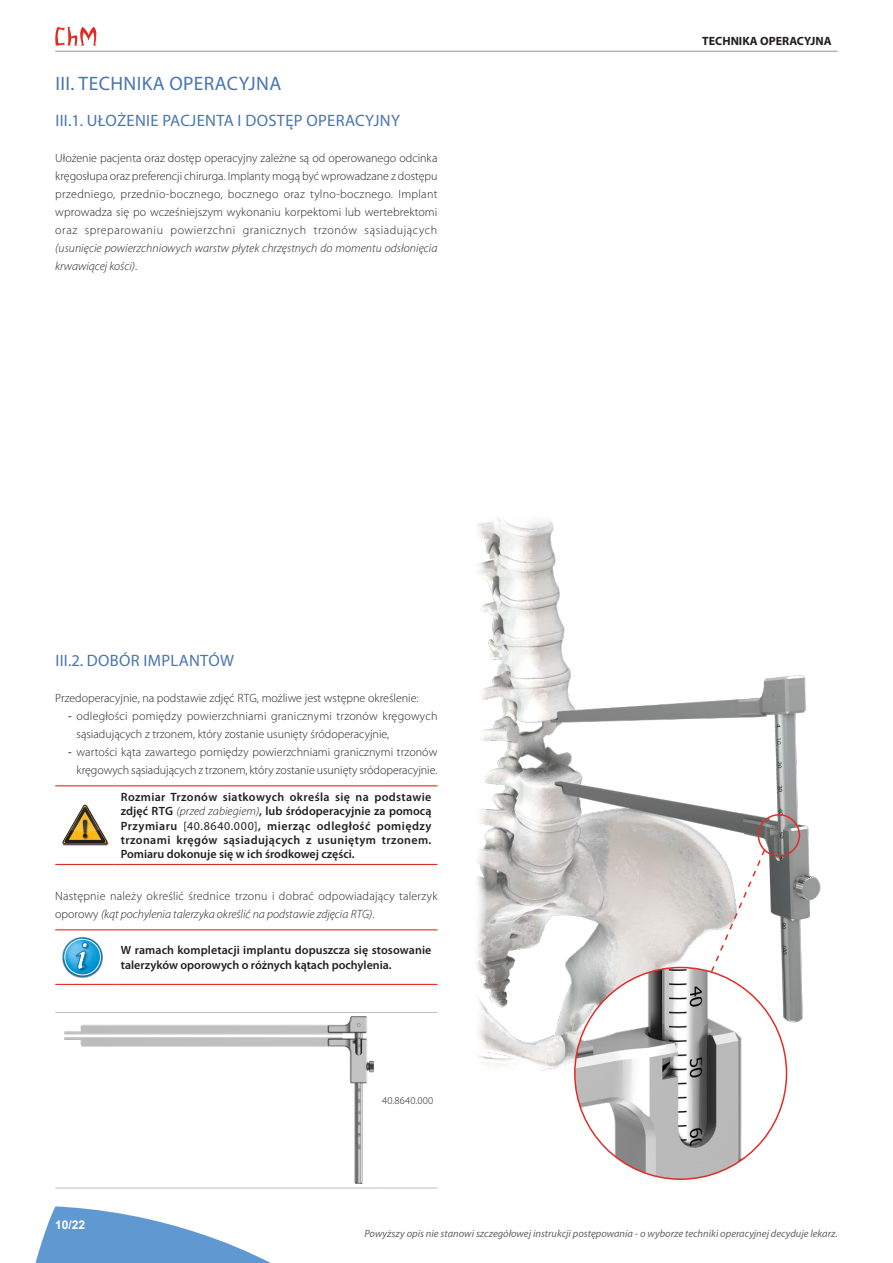
<style>
.page{position:relative;width:893px;height:1263px;background:#fff}
.page>*{position:absolute;margin:0;border:0;box-sizing:border-box;transform-origin:0 0}
.t1{font:19.5px "Myriad Pro";letter-spacing:.02em;color:#4975b1}
.t2{font:16.5px "Myriad Pro";letter-spacing:.02em;color:#4975b1}
.t3{font:300 12px/18px "Myriad Pro";letter-spacing:.005em;color:#231f20}
.t4{font:600 12px/14.4px "Myriad Pro";color:#231f20;text-align:justify}
.t5{font:italic 300 12px/18px "Myriad Pro";letter-spacing:.005em;color:#231f20}
.t6{font:700 12px "Myriad Pro";color:#231f20}
.t7{font:700 12px "Arial";color:#fff}
.t8{font:italic 10.5px "Myriad Pro";color:#636366}
.t9{font:300 10.5px "Myriad Pro";letter-spacing:.02em;color:#231f20}
.s1{font-style:normal}
.s2{font-weight:400}
.s3{font-weight:300;font-style:italic}
.s4{font-style:italic}
</style>
<div class="page">
<svg style="left:35px;top:1206px;width:236px;height:57px"></svg>
<svg style="left:55px;top:27px;width:41px;height:19px"></svg>
<hr style="left:55px;top:51px;width:783px;height:1px;background:#939598">
<hr style="left:55px;top:785px;width:60px;height:1px;background:#e12c26">
<hr style="left:115px;top:785px;width:322px;height:1px;background:#e12c26">
<hr style="left:55px;top:864px;width:60px;height:1px;background:#e12c26">
<hr style="left:115px;top:864px;width:322px;height:1px;background:#e12c26">
<svg style="left:62px;top:804px;width:47px;height:42px"></svg>
<hr style="left:55px;top:929px;width:60px;height:1px;background:#e12c26">
<hr style="left:115px;top:929px;width:322px;height:1px;background:#e12c26">
<hr style="left:55px;top:984px;width:60px;height:1px;background:#e12c26">
<hr style="left:115px;top:984px;width:322px;height:1px;background:#e12c26">
<img style="left:62px;top:952px;width:41px;height:26px">
<svg style="left:63px;top:937px;width:39px;height:40px"></svg>
<hr style="left:378px;top:1012px;width:59px;height:1px;background:#bcbdc0">
<hr style="left:378px;top:1188px;width:59px;height:1px;background:#bcbdc0">
<hr style="left:55px;top:1012px;width:323px;height:1px;background:#bcbdc0">
<hr style="left:55px;top:1188px;width:323px;height:1px;background:#bcbdc0">
<img style="left:64px;top:1017px;width:310px;height:167px">
<img style="left:477px;top:518px;width:344px;height:553px">
<img style="left:575px;top:967px;width:211px;height:212px;border-radius:106px">
<div style="left:758px;top:814px;width:42px;height:42px;border:2px solid #e12c26;border-radius:50%"></div>
<svg style="left:710px;top:848px;width:57px;height:126px"></svg>
<h1 class="t1" style="left:55px;top:72px;width:227px">III. TECHNIKA OPERACYJNA</h1>
<h2 class="t2" style="left:55px;top:111px;width:346px">III.1. UŁOŻENIE PACJENTA I DOSTĘP OPERACYJNY</h2>
<p class="t3" style="left:55px;top:149px;width:384px;text-align:justify">Ułożenie pacjenta oraz dostęp operacyjny zależne są od operowanego odcinka kręgosłupa oraz preferencji chirurga. Implanty mogą być wprowadzane z dostępu przedniego, przednio-bocznego, bocznego oraz tylno-bocznego. Implant wprowadza się po wcześniejszym wykonaniu korpektomi lub wertebrektomi oraz spreparowaniu powierzchni granicznych trzonów sąsiadujących</p>
<p class="t5" style="left:55px;top:239px;width:384px">(usunięcie powierzchniowych warstw płytek chrzęstnych do momentu odsłonięcia krwawiącej kości)<span class="s1">.</span></p>
<h2 class="t2" style="left:55px;top:651px;width:180px">III.2. DOBÓR IMPLANTÓW</h2>
<p class="t3" style="left:55px;top:689px;width:365px">Przedoperacyjnie, na podstawie zdjęć RTG, możliwe jest wstępne określenie:</p>
<p class="t3" style="left:77px;top:707px;width:362px;text-indent:-9px"><span class="s2">-</span> odległości pomiędzy powierzchniami granicznymi trzonów kręgowych sąsiadujących z trzonem, który zostanie usunięty śródoperacyjnie,</p>
<p class="t3" style="left:68px;top:743px;width:371px;text-align:right"><span class="s2">-</span> wartości kąta zawartego pomiędzy powierzchniami granicznymi trzonów kręgowych sąsiadujących z trzonem, który zostanie usunięty sródoperacyjnie.</p>
<p class="t4" style="left:121px;top:789px;width:312px">Rozmiar Trzonów siatkowych określa się na podstawie zdjęć RTG <span class="s3">(przed zabiegiem)</span>, lub śródoperacyjnie za pomocą Przymiaru <span class="s2">[40.8640.000]</span>, mierząc odległość pomiędzy trzonami kręgów sąsiadujących z usuniętym trzonem.<br>Pomiaru dokonuje się w ich środkowej części.</p>
<p class="t3" style="left:55px;top:887px;width:384px">Następnie należy określić średnice trzonu i dobrać odpowiadający talerzyk oporowy <span class="s4">(kąt pochylenia talerzyka określić na podstawie zdjęcia RTG)</span>.</p>
<p class="t4" style="left:121px;top:943px;width:312px">W ramach kompletacji implantu dopuszcza się stosowanie talerzyków oporowych o różnych kątach pochylenia.</p>
<p class="t9" style="left:382px;top:1094px;width:53px">40.8640.000</p>
<p class="t6" style="left:702px;top:33px;width:131px">TECHNIKA OPERACYJNA</p>
<p class="t7" style="left:55px;top:1216px;width:32px">10/22</p>
<p class="t8" style="left:364px;top:1227px;width:475px">Powyższy opis nie stanowi szczegółowej instrukcji postępowania - o wyborze techniki operacyjnej decyduje lekarz.</p>
</div>
